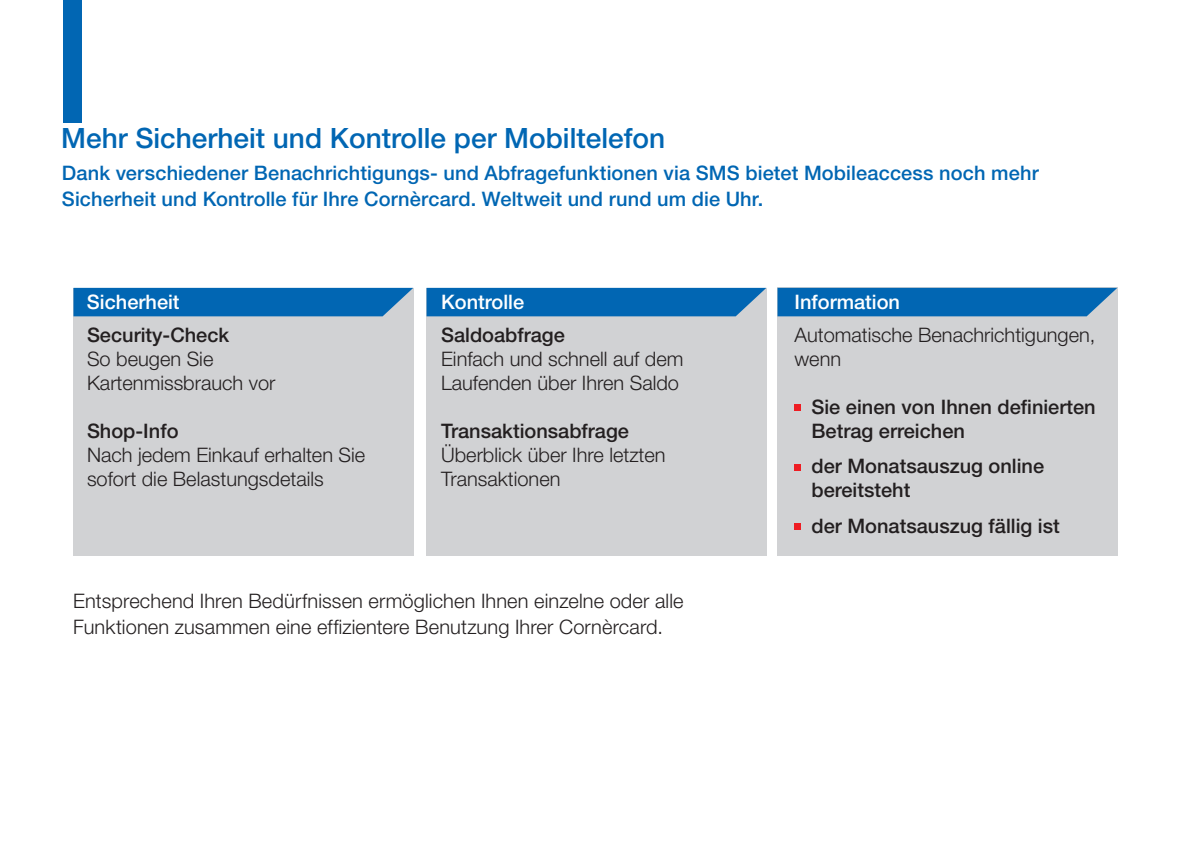
<style>
.page{position:relative;width:1191px;height:842px;background:#fff}
.page>*{position:absolute;margin:0;border:0;box-sizing:border-box;transform-origin:0 0}
.t1{font:500 28px "Helvetica Neue LT Std";color:#0166b3}
.t2{font:300 20px/24px "Helvetica Neue LT Std";color:#231f20}
.t3{font:500 20px/24px "Helvetica Neue LT Std";color:#231f20}
.t4{font:500 20px/26px "Helvetica Neue LT Std";letter-spacing:.005em;color:#0166b3}
.t5{font:500 20px "Helvetica Neue LT Std";color:#fff}
</style>
<div class="page">
<div style="left:63px;top:0;width:19px;height:122px;background:#0166b3"></div>
<div style="left:777px;top:287px;width:340px;height:269px;background:#d1d2d4"></div>
<div style="left:73px;top:288px;width:340px;height:268px;background:#d1d2d4"></div>
<div style="left:426px;top:288px;width:340px;height:268px;background:#d1d2d4"></div>
<div style="left:777px;top:288px;width:340px;height:28px;background:#0166b3"></div>
<div style="left:426px;top:288px;width:340px;height:28px;background:#0166b3"></div>
<div style="left:73px;top:288px;width:340px;height:28px;background:#0166b3"></div>
<div style="left:794px;top:405px;width:7px;height:6px;background:#ee1d23"></div>
<div style="left:794px;top:464px;width:7px;height:6px;background:#ee1d23"></div>
<div style="left:794px;top:523px;width:7px;height:7px;background:#ee1d23"></div>
<h1 class="t1" style="left:61px;top:121px;width:605px">Mehr Sicherheit und Kontrolle per Mobiltelefon</h1>
<p class="t4" style="left:62px;top:160px;width:978px">Dank verschiedener Benachrichtigungs- und Abfragefunktionen via SMS bietet Mobileaccess noch mehr<br>Sicherheit und Kontrolle für Ihre Cornèrcard. Weltweit und rund um die Uhr.</p>
<p class="t5" style="left:87px;top:290px;width:94px">Sicherheit</p>
<p class="t5" style="left:441px;top:290px;width:85px">Kontrolle</p>
<p class="t5" style="left:794px;top:290px;width:107px">Information</p>
<p class="t3" style="left:87px;top:323px;width:144px">Security-Check</p>
<p class="t2" style="left:87px;top:346px;width:190px">So beugen Sie<br>Kartenmissbrauch vor</p>
<p class="t3" style="left:87px;top:419px;width:93px">Shop-Info</p>
<p class="t2" style="left:87px;top:442px;width:280px">Nach jedem Einkauf erhalten Sie sofort die Belastungsdetails</p>
<p class="t3" style="left:441px;top:323px;width:125px">Saldoabfrage</p>
<p class="t2" style="left:441px;top:346px;width:244px">Einfach und schnell auf dem<br>Laufenden über Ihren Saldo</p>
<p class="t3" style="left:441px;top:419px;width:189px">Transaktionsabfrage</p>
<p class="t2" style="left:441px;top:442px;width:226px">Überblick über Ihre letzten<br>Transaktionen</p>
<p class="t2" style="left:73px;top:587px;width:612px;line-height:26px">Entsprechend Ihren Bedürfnissen ermöglichen Ihnen einzelne oder alle<br>Funktionen zusammen eine effizientere Benutzung Ihrer Cornèrcard.</p>
<p class="t2" style="left:794px;top:322px;width:302px">Automatische Benachrichtigungen, wenn</p>
<p class="t3" style="left:811px;top:395px;width:286px">Sie einen von Ihnen definierten<br>Betrag erreichen</p>
<p class="t3" style="left:811px;top:454px;width:234px">der Monatsauszug online bereitsteht</p>
<p class="t3" style="left:811px;top:513px;width:250px">der Monatsauszug fällig ist</p>
</div>
